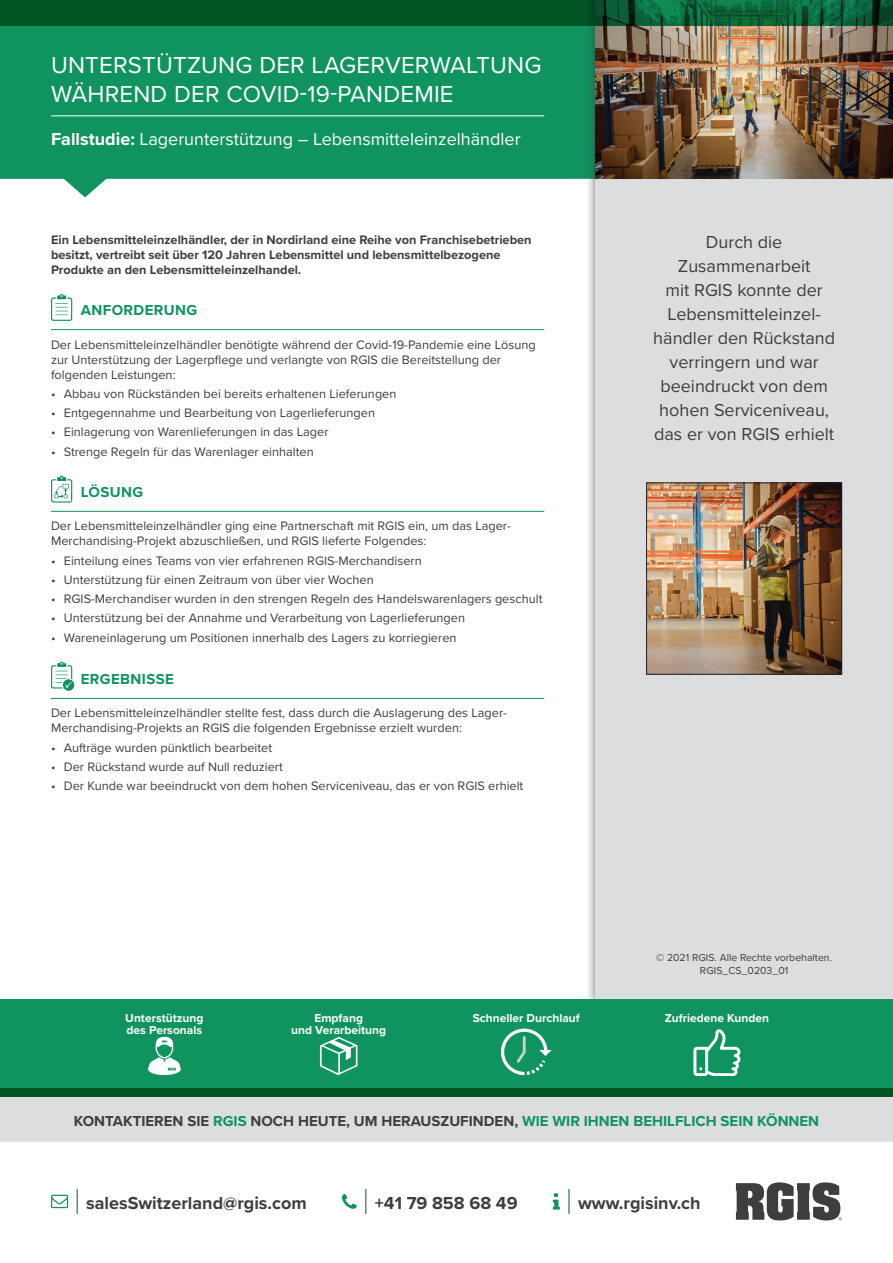
<style>
.page{position:relative;width:893px;height:1263px;background:#fff}
.page>*{position:absolute;margin:0;border:0;box-sizing:border-box;transform-origin:0 0}
.t1{font:24px/28.8px "Proxima Nova";letter-spacing:.01em;color:#fff}
.t2{font:18px/24px "Proxima Nova";color:#3e3e3f;text-align:center}
.t3{font:18px "Proxima Nova";color:#fff}
.t4{font:700 18px "Proxima Nova";color:#3e3e3f}
.t5{font:700 15px "Proxima Nova";color:#3e3e3f}
.t6{font:700 15px "Proxima Nova";letter-spacing:.025em;color:#10945f}
.t7{font:12.75px/15px "Proxima Nova";color:#3e3e3f}
.t8{font:700 12.75px/15px "Proxima Nova";color:#3e3e3f}
.t9{font:700 12px/12px "Proxima Nova";color:#fff;text-align:center}
.t10{font:10.5px/12.6px "Proxima Nova";color:#3e3e3f;text-align:center}
.s1{font-weight:700}
.s2{color:#10945f}
</style>
<div class="page">
<hr style="left:568px;top:1189px;width:2px;height:24px;background:#216d3f">
<svg style="left:553px;top:1193px;width:7px;height:16px"></svg>
<svg style="left:77px;top:1189px;width:1px;height:24px"></svg>
<svg style="left:51px;top:1195px;width:17px;height:13px"></svg>
<svg style="left:736px;top:1182px;width:106px;height:38px"></svg>
<svg style="left:365px;top:1189px;width:1px;height:24px"></svg>
<svg style="left:342px;top:1194px;width:15px;height:15px"></svg>
<div style="left:0;top:1097px;width:893px;height:45px;background:#dcdddf"></div>
<svg style="left:0;top:26px;width:585px;height:171px;background:#299f6f"></svg>
<hr style="left:51px;top:116px;width:493px;height:1px;background:#fff">
<hr style="left:51px;top:329px;width:493px;height:1px;background:#10945f">
<hr style="left:51px;top:511px;width:493px;height:1px;background:#10945f">
<hr style="left:51px;top:698px;width:493px;height:1px;background:#10945f">
<svg style="left:51px;top:294px;width:22px;height:27px"></svg>
<svg style="left:51px;top:476px;width:22px;height:27px"></svg>
<svg style="left:51px;top:662px;width:24px;height:30px"></svg>
<div style="left:585px;top:0;width:308px;height:1010px;background:#3e3e3f;opacity:.75"></div>
<div style="left:595px;top:0;width:298px;height:1001px;background:#dcdddf"></div>
<img style="left:595px;top:26px;width:298px;height:152px">
<svg style="left:0;top:0;width:893px;height:26px;background:#04582a"></svg>
<div style="left:0;top:999px;width:893px;height:98px;background:#10945f"></div>
<div style="left:0;top:1089px;width:893px;height:8px;background:#015523"></div>
<img style="left:648px;top:485px;width:192px;height:187px">
<div style="left:646px;top:483px;width:196px;height:191px;border:1px solid #231f20"></div>
<svg style="left:320px;top:1037px;width:37px;height:38px"></svg>
<svg style="left:148px;top:1037px;width:33px;height:38px"></svg>
<svg style="left:693px;top:1029px;width:47px;height:46px"></svg>
<svg style="left:501px;top:1028px;width:51px;height:47px"></svg>
<h1 class="t1" style="left:51px;top:50px;width:492px">UNTERSTÜTZUNG DER LAGERVERWALTUNG<br>WÄHREND DER COVID-19-PANDEMIE</h1>
<h2 class="t3" style="left:51px;top:125px;width:471px"><span class="s1">Fallstudie:</span> Lagerunterstützung – Lebensmitteleinzelhändler</h2>
<p class="t8" style="left:51px;top:232px;width:482px">Ein Lebensmitteleinzelhändler, der in Nordirland eine Reihe von Franchisebetrieben besitzt, vertreibt seit über 120 Jahren Lebensmittel und lebensmittelbezogene<br>Produkte an den Lebensmitteleinzelhandel.</p>
<p class="t6" style="left:81px;top:299px;width:118px">ANFORDERUNG</p>
<p class="t7" style="left:51px;top:336px;width:486px">Der Lebensmitteleinzelhändler benötigte während der Covid-19-Pandemie eine Lösung zur Unterstützung der Lagerpflege und verlangte von RGIS die Bereitstellung der folgenden Leistungen:</p>
<p class="t7" style="left:51px;top:386px;width:347px">• Abbau von Rückständen bei bereits erhaltenen Lieferungen</p>
<p class="t7" style="left:51px;top:405px;width:326px">• Entgegennahme und Bearbeitung von Lagerlieferungen</p>
<p class="t7" style="left:51px;top:424px;width:279px">• Einlagerung von Warenlieferungen in das Lager</p>
<p class="t7" style="left:51px;top:443px;width:264px">• Strenge Regeln für das Warenlager einhalten</p>
<p class="t6" style="left:81px;top:480px;width:64px">LÖSUNG</p>
<p class="t7" style="left:51px;top:518px;width:461px">Der Lebensmitteleinzelhändler ging eine Partnerschaft mit RGIS ein, um das Lager-<br>Merchandising-Projekt abzuschließen, und RGIS lieferte Folgendes:</p>
<p class="t7" style="left:51px;top:552px;width:372px">• Einteilung eines Teams von vier erfahrenen RGIS-Merchandisern</p>
<p class="t7" style="left:51px;top:571px;width:324px">• Unterstützung für einen Zeitraum von über vier Wochen</p>
<p class="t7" style="left:51px;top:591px;width:493px">• RGIS-Merchandiser wurden in den strengen Regeln des Handelswarenlagers geschult</p>
<p class="t7" style="left:51px;top:610px;width:416px">• Unterstützung bei der Annahme und Verarbeitung von Lagerlieferungen</p>
<p class="t7" style="left:51px;top:629px;width:407px">• Wareneinlagerung um Positionen innerhalb des Lagers zu korriegieren</p>
<p class="t6" style="left:81px;top:668px;width:95px">ERGEBNISSE</p>
<p class="t7" style="left:51px;top:705px;width:457px">Der Lebensmitteleinzelhändler stellte fest, dass durch die Auslagerung des Lager-<br>Merchandising-Projekts an RGIS die folgenden Ergebnisse erzielt wurden:</p>
<p class="t7" style="left:51px;top:739px;width:223px">• Aufträge wurden pünktlich bearbeitet</p>
<p class="t7" style="left:51px;top:759px;width:233px">• Der Rückstand wurde auf Null reduziert</p>
<p class="t7" style="left:51px;top:778px;width:474px">• Der Kunde war beeindruckt von dem hohen Serviceniveau, das er von RGIS erhielt</p>
<h2 class="t2" style="left:653px;top:229px;width:183px">Durch die<br>Zusammenarbeit<br>mit RGIS konnte der<br>Lebensmitteleinzel&shy;händler den Rückstand verringern und war beeindruckt von dem hohen Serviceniveau, das er von RGIS erhielt</h2>
<p class="t10" style="left:656px;top:951px;width:177px">© 2021 RGIS. Alle Rechte vorbehalten.<br>RGIS_CS_0203_01</p>
<p class="t9" style="left:125px;top:1011px;width:80px;text-align:left">Unterstützung des Personals</p>
<p class="t9" style="left:473px;top:1011px;width:109px">Schneller Durchlauf</p>
<p class="t9" style="left:665px;top:1011px;width:106px">Zufriedene Kunden</p>
<p class="t9" style="left:291px;top:1011px;width:96px">Empfang<br>und Verarbeitung</p>
<p class="t5" style="left:74px;top:1110px;width:747px">KONTAKTIEREN SIE <span class="s2">RGIS</span> NOCH HEUTE, UM HERAUSZUFINDEN, <span class="s2">WIE WIR IHNEN BEHILFLICH SEIN KÖNNEN</span></p>
<h2 class="t4" style="left:86px;top:1189px;width:222px">salesSwitzerland@rgis.com</h2>
<h2 class="t4" style="left:375px;top:1189px;width:144px">+41 79 858 68 49</h2>
<h2 class="t4" style="left:578px;top:1189px;width:124px">www.rgisinv.ch</h2>
</div>
